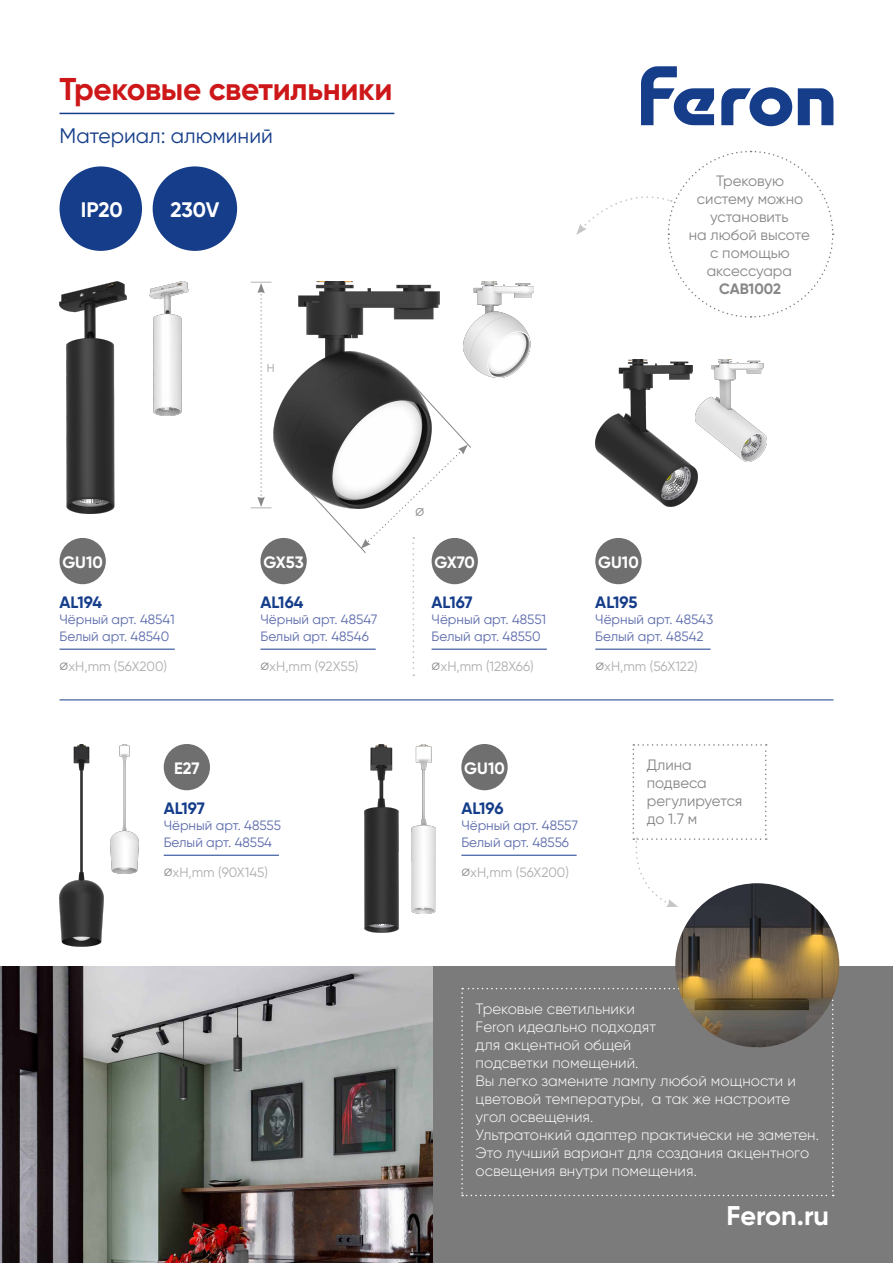
<style>
.page{position:relative;width:893px;height:1263px;background:#fff}
.page>*{position:absolute;margin:0;border:0;box-sizing:border-box;transform-origin:0 0}
.t1{font:700 31.5px "Gilroy";letter-spacing:-.01em;color:#cd1719}
.t2{font:700 27px "Gilroy";color:#fff}
.t3{font:21px "Gilroy";color:#153d8a}
.t4{font:700 21px "Gilroy";letter-spacing:-.01em;color:#fff}
.t5{font:17.4px "Cambria Math";color:#878787}
.t6{font:700 16.5px "Gilroy";color:#153d8a}
.t7{font:700 16.5px "Gilroy";color:#fff}
.t8{font:300 15px/18px "Gilroy";color:#fff}
.t9{font:15px/18px "Gilroy";color:#878787}
.t10{font:700 15px "Gilroy";letter-spacing:-.005em;color:#878787}
.t11{font:13.5px/16.2px "Gilroy";color:#5c6bab}
.t12{font:13.5px "Gilroy";color:#aeaeae}
.t13{font:11.55px "Gilroy";color:#9f9f9f}
.s1{font-family:"Cambria Math";font-size:16.5px;color:#878787}
</style>
<div class="page">
<svg style="left:798px;top:88px;width:35px;height:37px"></svg>
<svg style="left:721px;top:87px;width:71px;height:39px"></svg>
<svg style="left:641px;top:66px;width:73px;height:59px"></svg>
<hr style="left:60px;top:113px;width:334px;height:1px;background:#153d8a">
<div style="left:0;top:966px;width:893px;height:297px;background:#7c7b7b"></div>
<div style="left:153px;top:166px;width:84px;height:85px;background:#153d8a;border-radius:50%"></div>
<div style="left:60px;top:166px;width:82px;height:85px;background:#153d8a;border-radius:50%"></div>
<svg style="left:461px;top:988px;width:373px;height:208px"></svg>
<hr style="left:260px;top:649px;width:116px;height:1px;background:#153d8a">
<hr style="left:60px;top:649px;width:115px;height:1px;background:#153d8a">
<hr style="left:432px;top:649px;width:115px;height:1px;background:#153d8a">
<div style="left:260px;top:538px;width:47px;height:46px;background:#706f6f;border-radius:50%"></div>
<div style="left:432px;top:538px;width:46px;height:46px;background:#706f6f;border-radius:50%"></div>
<div style="left:60px;top:538px;width:46px;height:46px;background:#706f6f;border-radius:50%"></div>
<img style="left:0;top:966px;width:432px;height:297px">
<img style="left:150px;top:282px;width:39px;height:133px">
<img style="left:60px;top:282px;width:67px;height:231px">
<img style="left:697px;top:359px;width:69px;height:102px">
<img style="left:595px;top:359px;width:102px;height:147px">
<img style="left:464px;top:282px;width:69px;height:95px">
<img style="left:111px;top:744px;width:28px;height:129px">
<img style="left:60px;top:744px;width:43px;height:202px">
<hr style="left:164px;top:855px;width:115px;height:1px;background:#153d8a">
<div style="left:164px;top:744px;width:46px;height:46px;background:#706f6f;border-radius:50%"></div>
<hr style="left:461px;top:855px;width:116px;height:1px;background:#153d8a">
<div style="left:461px;top:744px;width:47px;height:46px;background:#706f6f;border-radius:50%"></div>
<img style="left:411px;top:744px;width:24px;height:169px">
<img style="left:365px;top:744px;width:33px;height:188px">
<hr style="left:595px;top:649px;width:116px;height:1px;background:#153d8a">
<div style="left:595px;top:538px;width:47px;height:46px;background:#706f6f;border-radius:50%"></div>
<img style="left:274px;top:282px;width:165px;height:210px">
<svg style="left:251px;top:282px;width:21px;height:226px"></svg>
<svg style="left:308px;top:385px;width:164px;height:291px"></svg>
<hr style="left:60px;top:699px;width:773px;height:1px;background:#153d8a">
<img style="left:675px;top:883px;width:164px;height:164px;border-radius:82px">
<svg style="left:632px;top:744px;width:135px;height:163px"></svg>
<svg style="left:576px;top:150px;width:258px;height:168px"></svg>
<h1 class="t1" style="left:60px;top:69px;width:335px">Трековые светильники</h1>
<h3 class="t3" style="left:60px;top:123px;width:215px">Материал: алюминий</h3>
<h3 class="t4" style="left:81px;top:196px;width:43px">IP20</h3>
<h3 class="t4" style="left:170px;top:196px;width:50px">230V</h3>
<p class="t13" style="left:267px;top:361px;width:9px">H</p>
<p class="t9" style="left:689px;top:172px;width:122px;text-align:center">Трековую систему можно установить<br>на любой высоте с помощью аксессуара</p>
<p class="t10" style="left:719px;top:280px;width:63px">CAB1002</p>
<p class="t5" style="left:415px;top:500px;width:11px">⌀</p>
<p class="t7" style="left:62px;top:552px;width:42px">GU10</p>
<p class="t7" style="left:263px;top:552px;width:42px">GX53</p>
<p class="t7" style="left:434px;top:552px;width:42px">GX70</p>
<p class="t7" style="left:598px;top:552px;width:42px">GU10</p>
<p class="t6" style="left:60px;top:592px;width:44px">AL194</p>
<p class="t11" style="left:60px;top:611px;width:117px">Чёрный арт. 48541<br>Белый арт. 48540</p>
<p class="t6" style="left:260px;top:592px;width:45px">AL164</p>
<p class="t11" style="left:260px;top:611px;width:119px">Чёрный арт. 48547<br>Белый арт. 48546</p>
<p class="t6" style="left:432px;top:592px;width:42px">AL167</p>
<p class="t11" style="left:432px;top:611px;width:116px">Чёрный арт. 48551<br>Белый арт. 48550</p>
<p class="t6" style="left:595px;top:592px;width:44px">AL195</p>
<p class="t11" style="left:595px;top:611px;width:119px">Чёрный арт. 48543<br>Белый арт. 48542</p>
<p class="t12" style="left:60px;top:658px;width:109px"><span class="s1">⌀</span>xH,mm (56Х200)</p>
<p class="t12" style="left:432px;top:658px;width:104px"><span class="s1">⌀</span>xH,mm (128Х66)</p>
<p class="t12" style="left:260px;top:658px;width:100px"><span class="s1">⌀</span>xH,mm (92Х55)</p>
<p class="t12" style="left:595px;top:658px;width:104px"><span class="s1">⌀</span>xH,mm (56Х122)</p>
<p class="t7" style="left:174px;top:758px;width:27px">E27</p>
<p class="t6" style="left:164px;top:798px;width:43px">AL197</p>
<p class="t11" style="left:164px;top:817px;width:119px">Чёрный арт. 48555<br>Белый арт. 48554</p>
<p class="t7" style="left:464px;top:758px;width:42px">GU10</p>
<p class="t6" style="left:461px;top:798px;width:44px">AL196</p>
<p class="t11" style="left:461px;top:817px;width:118px">Чёрный арт. 48557<br>Белый арт. 48556</p>
<p class="t9" style="left:647px;top:756px;width:97px">Длина подвеса регулируется до 1.7 м</p>
<p class="t12" style="left:164px;top:864px;width:106px"><span class="s1">⌀</span>xH,mm (90Х145)</p>
<p class="t12" style="left:461px;top:864px;width:109px"><span class="s1">⌀</span>xH,mm (56Х200)</p>
<p class="t8" style="left:476px;top:1000px;width:345px">Трековые светильники<br>Feron идеально подходят<br>для акцентной общей<br>подсветки помещений.<br>Вы легко замените лампу любой мощности и цветовой температуры, а так же настроите угол освещения.<br>Ультратонкий адаптер практически не заметен.<br>Это лучший вариант для создания акцентного освещения внутри помещения.</p>
<h2 class="t2" style="left:726px;top:1198px;width:104px">Feron.ru</h2>
</div>
